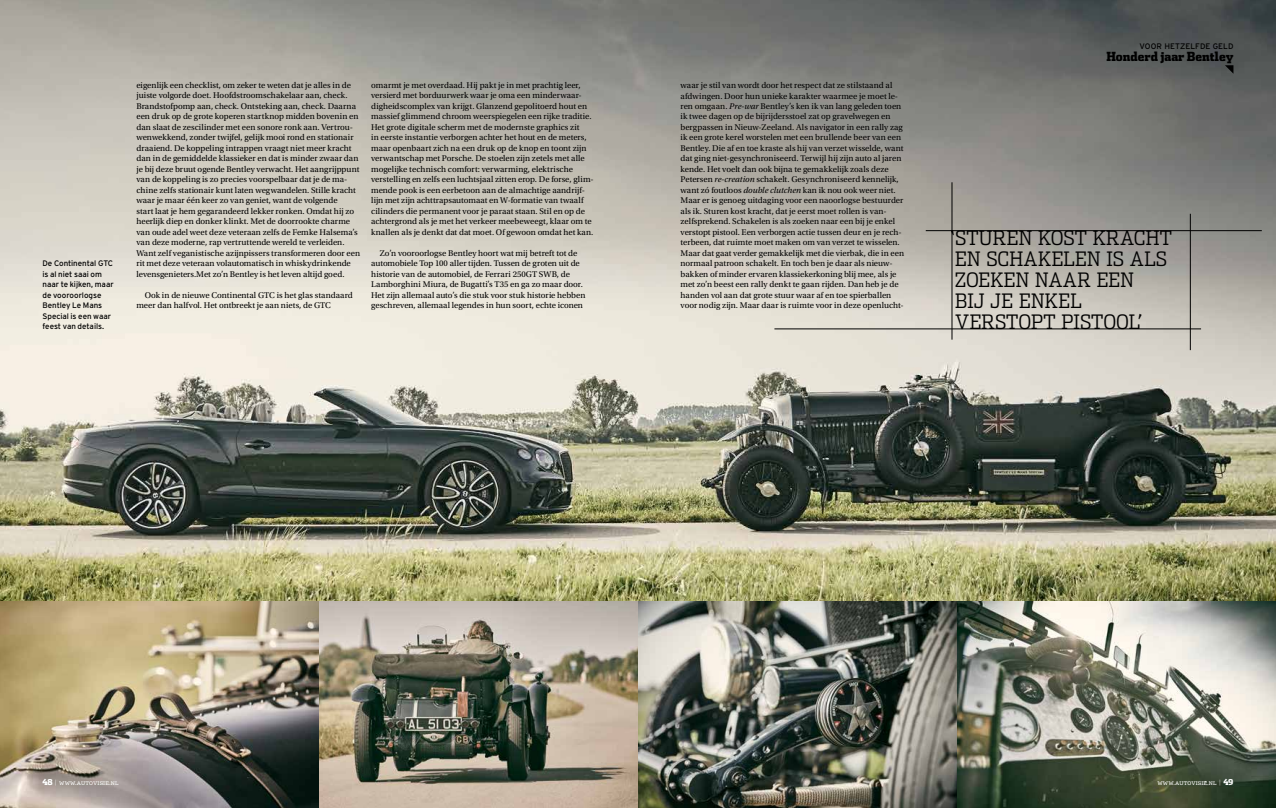
<style>
.page{position:relative;width:1276px;height:808px;background:#fff}
.page>*{position:absolute;margin:0;border:0;box-sizing:border-box;transform-origin:0 0}
.t1{font:300 20px/21px "Dispatch Cond";color:#000}
.t2{font:900 12.5px "Dispatch Cond";color:#000}
.t3{font:8.8px/10.5px "Utopia Std";color:#000}
.t4{font:8px/10.5px "Interstate";letter-spacing:-.005em;color:#000}
.t5{font:5px "Dispatch";letter-spacing:.035em;color:#fff}
.s1{font-style:italic}
.s2{font-family:"Dispatch Cond";font-weight:900;font-size:8px}
.s3{font-family:"Dispatch Cond";font-weight:300;font-size:7.2px}
</style>
<div class="page">
<img style="left:0;top:0;width:1276px;height:602px">
<img style="left:638px;top:602px;width:319px;height:206px">
<img style="left:0;top:602px;width:319px;height:206px">
<svg style="left:957px;top:602px;width:319px;height:206px;background:#898e80"></svg>
<img style="left:319px;top:602px;width:319px;height:206px">
<hr style="left:774px;top:329px;width:427px;height:1px;background:#000">
<hr style="left:925px;top:230px;width:336px;height:1px;background:#000">
<hr style="left:951px;top:182px;width:1px;height:158px;background:#000">
<hr style="left:1190px;top:214px;width:1px;height:136px;background:#000">
<svg style="left:1225px;top:65px;width:8px;height:9px"></svg>
<p class="t4" style="left:43px;top:258px;width:73px">De Continental GTC is al niet saai om naar te kijken, maar de vooroorlogse<br>Bentley Le Mans<br>Special is een waar feest van details.</p>
<p class="t3" style="left:136px;top:80px;width:225px">eigenlijk een checklist, om zeker te weten dat je alles in de juiste volgorde doet. Hoofdstroomschakelaar aan, check.<br>Brandstofpomp aan, check. Ontsteking aan, check. Daarna een druk op de grote koperen startknop midden bovenin en dan slaat de zescilinder met een sonore ronk aan. Vertrou&shy;wenwekkend, zonder twijfel, gelijk mooi rond en stationair draaiend. De koppeling intrappen vraagt niet meer kracht dan in de gemiddelde klassieker en dat is minder zwaar dan je bij deze bruut ogende Bentley verwacht. Het aangrijppunt van de koppeling is zo precies voorspelbaar dat je de ma&shy;chine zelfs stationair kunt laten wegwandelen. Stille kracht waar je maar één keer zo van geniet, want de volgende<br>start laat je hem gegarandeerd lekker ronken. Omdat hij zo heerlijk diep en donker klinkt. Met de doorrookte charme van oude adel weet deze veteraan zelfs de Femke Halsema’s van deze moderne, rap vertruttende wereld te verleiden.<br>Want zelf veganistische azijnpissers transformeren door een rit met deze veteraan volautomatisch in whiskydrinkende levensgenieters.Met zo’n Bentley is het leven altijd goed.</p>
<p class="t3" style="left:136px;top:290px;width:218px;text-indent:9px">Ook in de nieuwe Continental GTC is het glas standaard meer dan halfvol. Het ontbreekt je aan niets, de GTC</p>
<p class="t3" style="left:371px;top:80px;width:224px">omarmt je met overdaad. Hij pakt je in met prachtig leer, versierd met borduurwerk waar je oma een minderwaar&shy;digheidscomplex van krijgt. Glanzend gepolitoerd hout en massief glimmend chroom weerspiegelen een rijke traditie.<br>Het grote digitale scherm met de modernste graphics zit<br>in eerste instantie verborgen achter het hout en de meters, maar openbaart zich na een druk op de knop en toont zijn verwantschap met Porsche. De stoelen zijn zetels met alle mogelijke technisch comfort: verwarming, elektrische verstelling en zelfs een luchtsjaal zitten erop. De forse, glim&shy;mende pook is een eerbetoon aan de almachtige aandrijf&shy;lijn met zijn achttrapsautomaat en W-formatie van twaalf cilinders die permanent voor je paraat staan. Stil en op de achtergrond als je met het verkeer meebeweegt, klaar om te knallen als je denkt dat dat moet. Of gewoon omdat het kan.</p>
<p class="t3" style="left:371px;top:248px;width:216px;text-indent:9px">Zo’n vooroorlogse Bentley hoort wat mij betreft tot de automobiele Top 100 aller tijden. Tussen de groten uit de historie van de automobiel, de Ferrari 250GT SWB, de Lamborghini Miura, de Bugatti’s T35 en ga zo maar door.<br>Het zijn allemaal auto’s die stuk voor stuk historie hebben geschreven, allemaal legendes in hun soort, echte iconen</p>
<p class="t3" style="left:680px;top:80px;width:225px">waar je stil van wordt door het respect dat ze stilstaand al afdwingen. Door hun unieke karakter waarmee je moet le&shy;ren omgaan. <span class="s1">Pre-war</span> Bentley’s ken ik van lang geleden toen ik twee dagen op de bijrijdersstoel zat op gravelwegen en bergpassen in Nieuw-Zeeland. Als navigator in een rally zag ik een grote kerel worstelen met een brullende beer van een Bentley. Die af en toe kraste als hij van verzet wisselde, want dat ging niet-gesynchroniseerd. Terwijl hij zijn auto al jaren kende. Het voelt dan ook bijna te gemakkelijk zoals deze Petersen <span class="s1">re-creation</span> schakelt. Gesynchroniseerd kennelijk, want zó foutloos <span class="s1">double clutchen</span> kan ik nou ook weer niet.<br>Maar er is genoeg uitdaging voor een naoorlogse bestuurder als ik. Sturen kost kracht, dat je eerst moet rollen is van&shy;zelfsprekend. Schakelen is als zoeken naar een bij je enkel verstopt pistool. Een verborgen actie tussen deur en je rech&shy;terbeen, dat ruimte moet maken om van verzet te wisselen.<br>Maar dat gaat verder gemakkelijk met die vierbak, die in een normaal patroon schakelt. En toch ben je daar als nieuw&shy;bakken of minder ervaren klassiekerkoning blij mee, als je met zo’n beest een rally denkt te gaan rijden. Dan heb je de handen vol aan dat grote stuur waar af en toe spierballen voor nodig zijn. Maar daar is ruimte voor in deze openlucht-</p>
<p class="t4" style="left:1139px;top:41px;width:95px">VOOR HETZELFDE GELD</p>
<h2 class="t2" style="left:1106px;top:49px;width:129px">Honderd jaar Bentley</h2>
<h1 class="t1" style="left:949px;top:227px;width:224px">‘STUREN KOST KRACHT<br>EN SCHAKELEN IS ALS<br>ZOEKEN NAAR EEN<br>BIJ JE ENKEL<br>VERSTOPT PISTOOL’</h1>
<p class="t5" style="left:43px;top:780px;width:77px"><span class="s2">48</span> <span class="s3">|</span> WWW.AUTOVISIE.NL</p>
<p class="t5" style="left:1157px;top:780px;width:78px">WWW.AUTOVISIE.NL <span class="s3">|</span> <span class="s2">49</span></p>
</div>
